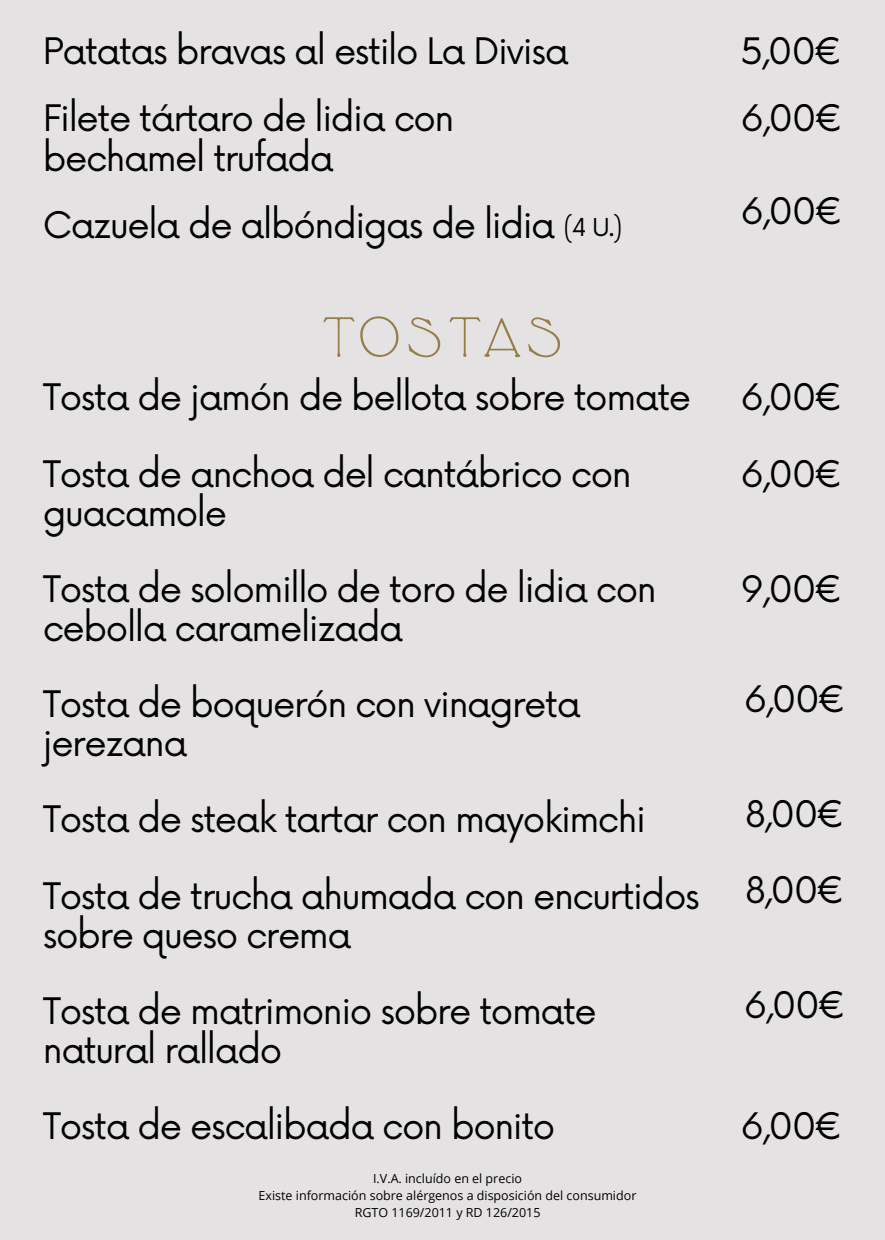
<style>
.page{position:relative;width:885px;height:1240px;background:#fff}
.page>*{position:absolute;margin:0;border:0;box-sizing:border-box;transform-origin:0 0}
.t1{font:57.75px "Cupola Unicode";color:#967e49}
.t2{font:35.5px/38.2px "Now";letter-spacing:-.04em;color:#000}
.t3{font:24px "Now";color:#000}
.t4{font:12.5px "Open Sans";color:#000}
</style>
<div class="page">
<div style="left:0;top:0;width:885px;height:1239px;background:#e4e2e2"></div>
<h2 class="t2" style="left:43px;top:34px;width:527px">Patatas bravas al estilo La Divisa</h2>
<p class="t2" style="left:43px;top:99px;width:413px;line-height:40.5px">Filete tártaro de lidia con bechamel trufada</p>
<h2 class="t2" style="left:43px;top:208px;width:514px">Cazuela de albóndigas de lidia</h2>
<p class="t3" style="left:564px;top:214px;width:61px">(4 U.)</p>
<h2 class="t1" style="left:320px;top:310px;width:247px">TOSTAS</h2>
<h2 class="t2" style="left:43px;top:380px;width:650px">Tosta de jamón de bellota sobre tomate</h2>
<p class="t2" style="left:43px;top:457px;width:590px">Tosta de anchoa del cantábrico con guacamole</p>
<h3 class="t2" style="left:43px;top:572px;width:615px">Tosta de solomillo de toro de lidia con cebolla caramelizada</h3>
<h2 class="t2" style="left:43px;top:687px;width:539px">Tosta de boquerón con vinagreta jerezana</h2>
<h2 class="t2" style="left:43px;top:802px;width:605px">Tosta de steak tartar con mayokimchi</h2>
<p class="t2" style="left:43px;top:879px;width:658px">Tosta de trucha ahumada con encurtidos sobre queso crema</p>
<h1 class="t2" style="left:43px;top:994px;width:556px">Tosta de matrimonio sobre tomate natural rallado</h1>
<h2 class="t2" style="left:43px;top:1109px;width:514px">Tosta de escalibada con bonito</h2>
<p class="t4" style="left:373px;top:1169px;width:150px">I.V.A. incluído en el precio</p>
<p class="t4" style="left:259px;top:1186px;width:379px">Existe información sobre alérgenos a disposición del consumidor</p>
<p class="t4" style="left:355px;top:1203px;width:187px">RGTO 1169/2011 y RD 126/2015</p>
<h2 class="t2" style="left:741px;top:34px;width:103px">5,00€</h2>
<h2 class="t2" style="left:740px;top:101px;width:104px">6,00€</h2>
<h2 class="t2" style="left:740px;top:194px;width:104px">6,00€</h2>
<h2 class="t2" style="left:740px;top:380px;width:104px">6,00€</h2>
<h2 class="t2" style="left:740px;top:457px;width:104px">6,00€</h2>
<h2 class="t2" style="left:740px;top:572px;width:104px">9,00€</h2>
<h2 class="t2" style="left:744px;top:681px;width:104px">6,00€</h2>
<h2 class="t2" style="left:745px;top:796px;width:102px">8,00€</h2>
<h2 class="t2" style="left:745px;top:873px;width:102px">8,00€</h2>
<p class="t2" style="left:744px;top:988px;width:104px">6,00€</p>
<h2 class="t2" style="left:740px;top:1109px;width:104px">6,00€</h2>
</div>
